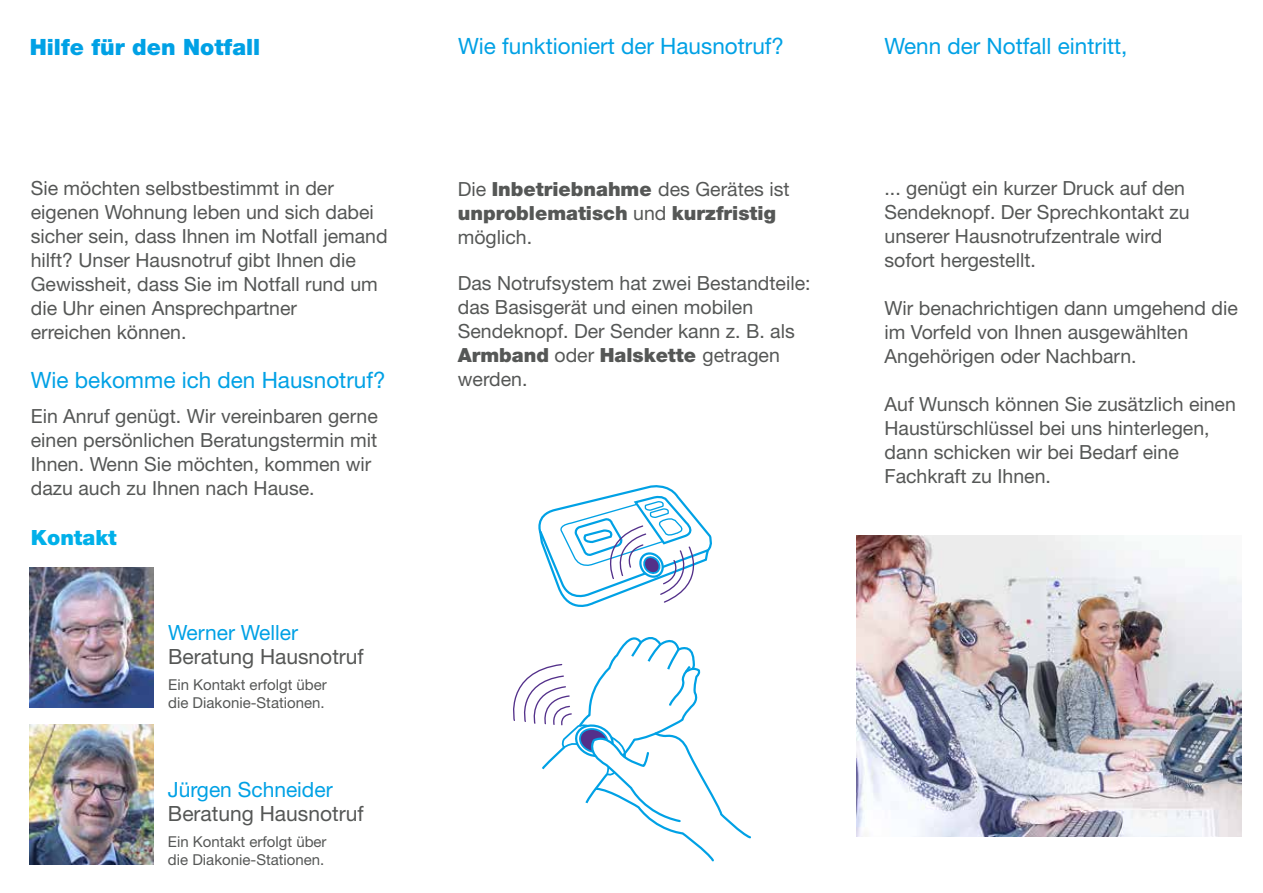
<style>
.page{position:relative;width:1263px;height:893px;background:#fff}
.page>*{position:absolute;margin:0;border:0;box-sizing:border-box;transform-origin:0 0}
.t1{font:22.5px "Helvetica Neue LT Std";color:#00a1e5}
.t2{font:900 22.5px "Helvetica Neue LT Std";color:#00a1e5}
.t3{font:21px "Helvetica Neue LT Std";color:#555756}
.t4{font:21px "Helvetica Neue LT Std";color:#00a1e5}
.t5{font:900 21px "Helvetica Neue LT Std";color:#00b0e9}
.t6{font:19.5px/24px "Helvetica Neue LT Std";color:#555756}
.t7{font:900 19.5px/24px "Helvetica Neue LT Std";color:#555756}
.t8{font:15px/18px "Helvetica Neue LT Std";color:#555756}
.s1{font-weight:400}
.s2{font-weight:900}
</style>
<div class="page">
<img style="left:30px;top:567px;width:123px;height:141px">
<img style="left:30px;top:724px;width:123px;height:141px">
<img style="left:856px;top:535px;width:386px;height:301px">
<svg style="left:538px;top:485px;width:174px;height:122px"></svg>
<svg style="left:513px;top:637px;width:238px;height:225px"></svg>
<p class="t2" style="left:30px;top:34px;width:232px">Hilfe für den Notfall</p>
<p class="t6" style="left:31px;top:175px;width:358px">Sie möchten selbstbestimmt in der eigenen Wohnung leben und sich dabei sicher sein, dass Ihnen im Notfall jemand hilft? Unser Hausnotruf gibt Ihnen die Gewissheit, dass Sie im Notfall rund um die Uhr einen Ansprechpartner<br>erreichen können.</p>
<p class="t1" style="left:31px;top:366px;width:356px">Wie bekomme ich den Hausnotruf?</p>
<p class="t6" style="left:31px;top:403px;width:349px">Ein Anruf genügt. Wir vereinbaren gerne einen persönlichen Beratungstermin mit Ihnen. Wenn Sie möchten, kommen wir dazu auch zu Ihnen nach Hause.</p>
<p class="t5" style="left:31px;top:525px;width:87px">Kontakt</p>
<p class="t4" style="left:168px;top:620px;width:131px">Werner Weller</p>
<p class="t3" style="left:168px;top:644px;width:197px">Beratung Hausnotruf</p>
<p class="t8" style="left:168px;top:675px;width:160px">Ein Kontakt erfolgt über die Diakonie-Stationen.</p>
<p class="t4" style="left:168px;top:777px;width:166px">Jürgen Schneider</p>
<p class="t3" style="left:168px;top:801px;width:197px">Beratung Hausnotruf</p>
<p class="t8" style="left:168px;top:832px;width:160px">Ein Kontakt erfolgt über die Diakonie-Stationen.</p>
<p class="t1" style="left:458px;top:33px;width:327px">Wie funktioniert der Hausnotruf?</p>
<p class="t7" style="left:458px;top:177px;width:333px"><span class="s1">Die</span> Inbetriebnahme <span class="s1">des Gerätes ist </span>unproblematisch <span class="s1">und</span> kurzfristig <span class="s1">möglich.</span></p>
<p class="t6" style="left:458px;top:271px;width:354px">Das Notrufsystem hat zwei Bestandteile: das Basisgerät und einen mobilen<br>Sendeknopf. Der Sender kann z. B. als<br><span class="s2">Armband</span> oder <span class="s2">Halskette</span> getragen werden.</p>
<p class="t1" style="left:884px;top:33px;width:244px">Wenn der Notfall eintritt,</p>
<p class="t6" style="left:884px;top:175px;width:307px">... genügt ein kurzer Druck auf den<br>Sendeknopf. Der Sprechkontakt zu unserer Hausnotrufzentrale wird sofort hergestellt.</p>
<p class="t6" style="left:884px;top:295px;width:355px">Wir benachrichtigen dann umgehend die im Vorfeld von Ihnen ausgewählten<br>Angehörigen oder Nachbarn.</p>
<p class="t6" style="left:884px;top:391px;width:353px">Auf Wunsch können Sie zusätzlich einen Haustürschlüssel bei uns hinterlegen, dann schicken wir bei Bedarf eine Fachkraft zu Ihnen.</p>
</div>
